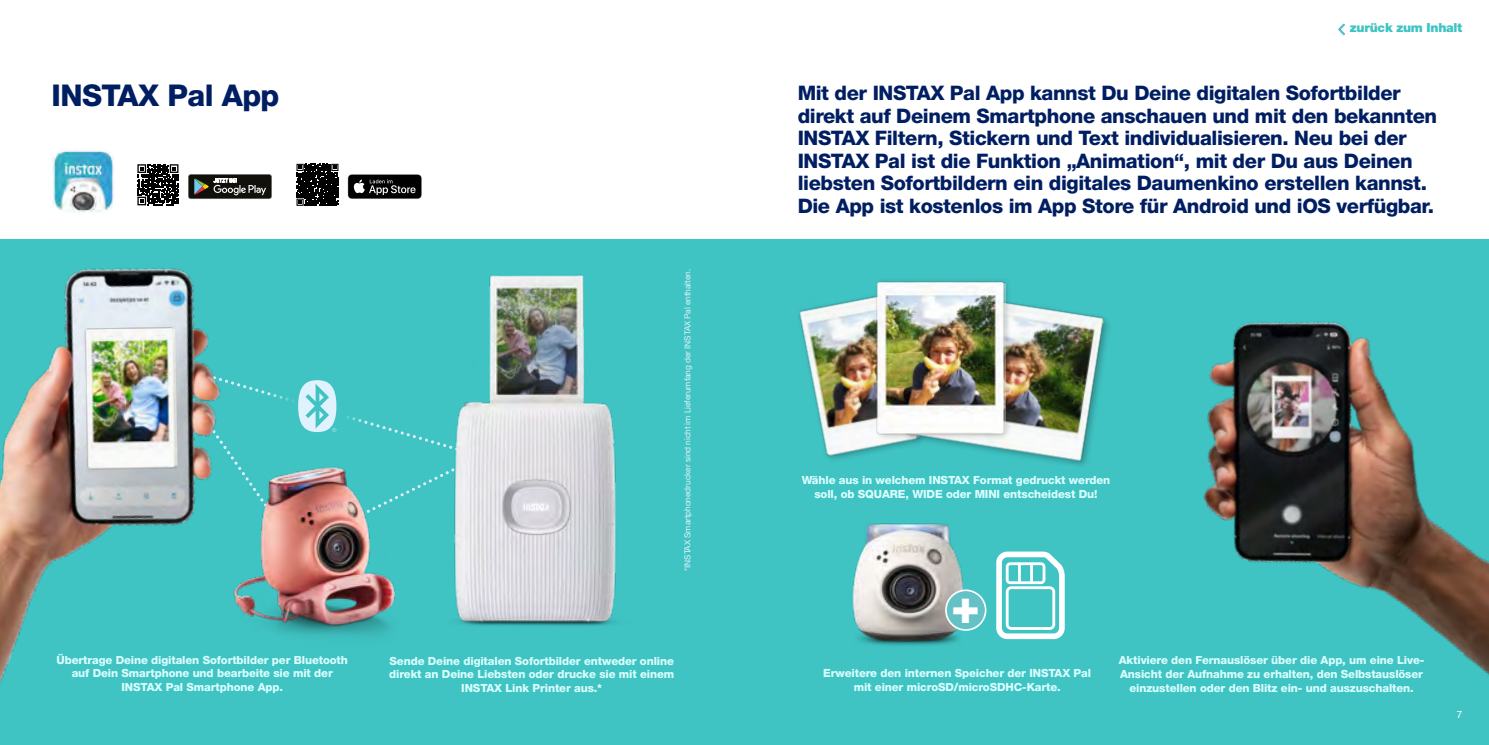
<style>
.page{position:relative;width:1489px;height:745px;background:#fff}
.page>*{position:absolute;margin:0;border:0;box-sizing:border-box;transform-origin:0 0}
.t1{font:900 condensed 48px "Helvetica Neue LT Std";color:#fff}
.t2{font:800 30px "Helvetica Neue LT Std";letter-spacing:-.02em;color:#001e62}
.t3{font:800 20px/22.5px "Helvetica Neue LT Std";letter-spacing:-.02em;color:#001e62}
.t4{font:900 12.5px "Helvetica Neue LT Std";letter-spacing:-.02em;color:#40c3c3}
.t5{font:800 11.25px/13.8px "Helvetica Neue LT Std";letter-spacing:-.01em;color:#d9ffff;text-align:center}
.t6{font:10px "Helvetica Neue LT Std";color:#fff}
.t7{font:8.38px "Helvetica Neue LT Std";letter-spacing:-.01em;color:#dff2fd}
.s1{color:#64c2c7}
</style>
<div class="page">
<div style="left:0;top:239px;width:744px;height:505px;background:#40c3c3"></div>
<div style="left:744px;top:239px;width:744px;height:505px;background:#40c3c3"></div>
<svg style="left:347px;top:174px;width:75px;height:25px;background:#323232"></svg>
<svg style="left:188px;top:174px;width:84px;height:25px"></svg>
<svg style="left:296px;top:163px;width:43px;height:42px"></svg>
<svg style="left:296px;top:164px;width:42px;height:42px;background:#1a1a1a"></svg>
<svg style="left:137px;top:164px;width:41px;height:12px"></svg>
<img style="left:799px;top:296px;width:102px;height:162px">
<img style="left:901px;top:302px;width:206px;height:162px">
<div style="left:873px;top:278px;width:138px;height:161px;background:#000;opacity:.25"></div>
<img style="left:875px;top:279px;width:130px;height:156px">
<img style="left:1203px;top:322px;width:285px;height:352px">
<img style="left:454px;top:275px;width:162px;height:351px">
<img style="left:260px;top:549px;width:135px;height:86px">
<svg style="left:978px;top:596px;width:6px;height:29px"></svg>
<img style="left:0;top:176px;width:260px;height:509px">
<img style="left:84px;top:325px;width:94px;height:146px">
<img style="left:52px;top:150px;width:63px;height:63px">
<img style="left:852px;top:523px;width:124px;height:123px">
<svg style="left:996px;top:551px;width:68px;height:87px"></svg>
<div style="left:945px;top:590px;width:40px;height:39px;background:#64c2c7;border-radius:50%"></div>
<div style="left:945px;top:589px;width:41px;height:41px;border:2px solid #fff;border-radius:50%"></div>
<img style="left:163px;top:361px;width:319px;height:188px">
<h2 class="t2" style="left:52px;top:78px;width:229px">INSTAX Pal App</h2>
<p class="t5" style="left:57px;top:652px;width:293px">Übertrage Deine digitalen Sofortbilder per Bluetooth auf Dein Smartphone und bearbeite sie mit der<br>INSTAX Pal Smartphone App.</p>
<p class="t7" style="left:682px;top:570px;width:303px;rotate:-90deg">*INSTAX Smartphonedrucker sind nicht im Lieferumfang der INSTAX Pal enthalten.</p>
<p class="t5" style="left:389px;top:653px;width:286px">Sende Deine digitalen Sofortbilder entweder online direkt an Deine Liebsten oder drucke sie mit einem<br>INSTAX Link Printer aus.*</p>
<p class="t4" style="left:1338px;top:20px;width:125px"><span class="s1">〈</span> zurück zum Inhalt</p>
<p class="t3" style="left:797px;top:82px;width:641px">Mit der INSTAX Pal App kannst Du Deine digitalen Sofortbilder direkt auf Deinem Smartphone anschauen und mit den bekannten INSTAX Filtern, Stickern und Text individualisieren. Neu bei der INSTAX Pal ist die Funktion „Animation“, mit der Du aus Deinen liebsten Sofortbildern ein digitales Daumenkino erstellen kannst.<br>Die App ist kostenlos im App Store für Android und iOS verfügbar.</p>
<p class="t5" style="left:801px;top:472px;width:310px">Wähle aus in welchem INSTAX Format gedruckt werden soll, ob SQUARE, WIDE oder MINI entscheidest Du!</p>
<h1 class="t1" style="left:951px;top:574px;width:30px">+</h1>
<p class="t5" style="left:823px;top:666px;width:269px">Erweitere den internen Speicher der INSTAX Pal mit einer microSD/microSDHC-Karte.</p>
<p class="t5" style="left:1118px;top:653px;width:307px">Aktiviere den Fernauslöser über die App, um eine Live-<br>Ansicht der Aufnahme zu erhalten, den Selbstauslöser einzustellen oder den Blitz ein- und auszuschalten.</p>
<p class="t6" style="left:1456px;top:708px;width:7px">7</p>
</div>
